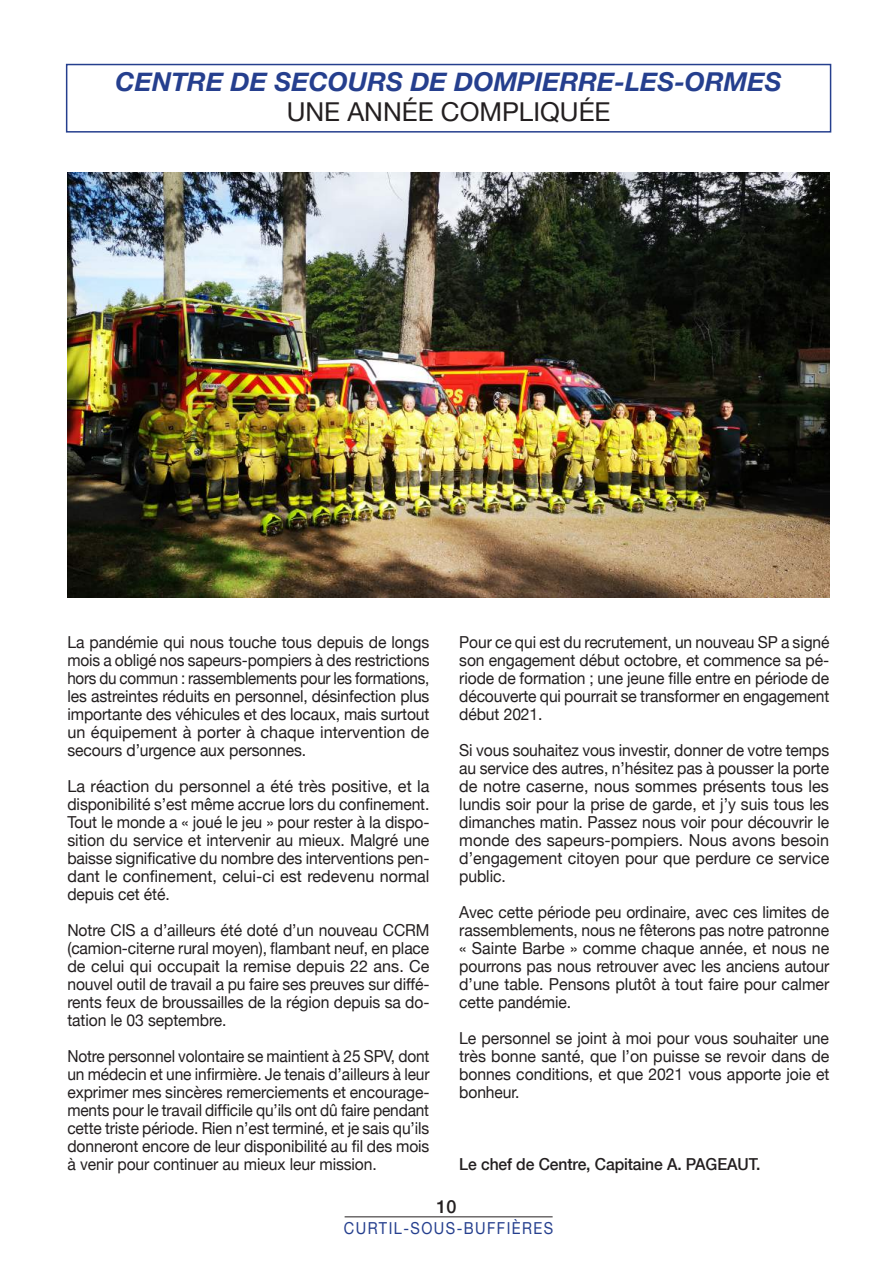
<style>
.page{position:relative;width:893px;height:1263px;background:#fff}
.page>*{position:absolute;margin:0;border:0;box-sizing:border-box;transform-origin:0 0}
.t1{font:italic 700 25.95px "Helvetica Neue";color:#253f8e}
.t2{font:25.95px "Helvetica Neue";color:#231f20}
.t3{font:500 18px "Helvetica Neue";color:#231f20}
.t4{font:16.5px/18px "Helvetica Neue";letter-spacing:-.005em;color:#231f20;text-align:justify;scale:.95 1}
.t5{font:16.5px/18px "Helvetica Neue";letter-spacing:-.005em;color:#231f20;text-align:justify;scale:.94 1}
.t6{font:16.5px/18px "Helvetica Neue";letter-spacing:-.005em;color:#231f20;text-align:justify}
.t7{font:16.5px/18px "Helvetica Neue";letter-spacing:-.005em;color:#231f20;text-align:justify;scale:.96 1}
.t8{font:500 16.5px "Helvetica Neue";letter-spacing:-.005em;color:#231f20;scale:.95 1}
.t9{font:16.5px "Helvetica Neue";letter-spacing:.1em;color:#253f8e;scale:.88 1}
</style>
<div class="page">
<hr style="left:345px;top:1216px;width:208px;height:1px;background:#231f20">
<img style="left:68px;top:172px;width:761px;height:425px">
<div style="left:66px;top:64px;width:765px;height:69px;border:2px solid #253f8e"></div>
<h1 class="t1" style="left:115px;top:61px;width:668px">CENTRE DE SECOURS DE DOMPIERRE-LES-ORMES</h1>
<h1 class="t2" style="left:287px;top:93px;width:325px">UNE ANNÉE COMPLIQUÉE</h1>
<p class="t4" style="left:67px;top:634px;width:383px">La pandémie qui nous touche tous depuis de longs mois a obligé nos sapeurs-pompiers à des restrictions hors du commun : rassemblements pour les formations, les astreintes réduits en personnel, désinfection plus importante des véhicules et des locaux, mais surtout un équipement à porter à chaque intervention de secours d’urgence aux personnes.</p>
<p class="t6" style="left:67px;top:778px;width:364px">La réaction du personnel a été très positive, et la disponibilité s’est même accrue lors du confinement.<br>Tout le monde a « joué le jeu » pour rester à la dispo&shy;sition du service et intervenir au mieux. Malgré une baisse significative du nombre des interventions pen&shy;dant le confinement, celui-ci est redevenu normal depuis cet été.</p>
<p class="t4" style="left:67px;top:922px;width:383px">Notre CIS a d’ailleurs été doté d’un nouveau CCRM (camion-citerne rural moyen), flambant neuf, en place de celui qui occupait la remise depuis 22 ans. Ce nouvel outil de travail a pu faire ses preuves sur diffé&shy;rents feux de broussailles de la région depuis sa do&shy;tation le 03 septembre.</p>
<p class="t5" style="left:67px;top:1048px;width:387px">Notre personnel volontaire se maintient à 25 SPV, dont un médecin et une infirmière. Je tenais d’ailleurs à leur exprimer mes sincères remerciements et encourage&shy;ments pour le travail difficile qu’ils ont dû faire pendant cette triste période. Rien n’est terminé, et je sais qu’ils donneront encore de leur disponibilité au fil des mois à venir pour continuer au mieux leur mission.</p>
<p class="t4" style="left:459px;top:634px;width:391px">Pour ce qui est du recrutement, un nouveau SP a signé son engagement début octobre, et commence sa pé&shy;riode de formation ; une jeune fille entre en période de découverte qui pourrait se transformer en engagement début 2021.</p>
<p class="t4" style="left:459px;top:742px;width:391px">Si vous souhaitez vous investir, donner de votre temps au service des autres, n’hésitez pas à pousser la porte de notre caserne, nous sommes présents tous les lundis soir pour la prise de garde, et j’y suis tous les dimanches matin. Passez nous voir pour découvrir le monde des sapeurs-pompiers. Nous avons besoin d’engagement citoyen pour que perdure ce service public.</p>
<p class="t4" style="left:459px;top:904px;width:391px">Avec cette période peu ordinaire, avec ces limites de rassemblements, nous ne fêterons pas notre patronne « Sainte Barbe » comme chaque année, et nous ne pourrons pas nous retrouver avec les anciens autour d’une table. Pensons plutôt à tout faire pour calmer cette pandémie.</p>
<p class="t7" style="left:459px;top:1030px;width:387px">Le personnel se joint à moi pour vous souhaiter une très bonne santé, que l’on puisse se revoir dans de bonnes conditions, et que 2021 vous apporte joie et bonheur.</p>
<p class="t8" style="left:459px;top:1151px;width:319px">Le chef de Centre, Capitaine A. PAGEAUT.</p>
<p class="t3" style="left:436px;top:1192px;width:22px">10</p>
<p class="t9" style="left:344px;top:1216px;width:240px">CURTIL-SOUS-BUFFIÈRES</p>
</div>
